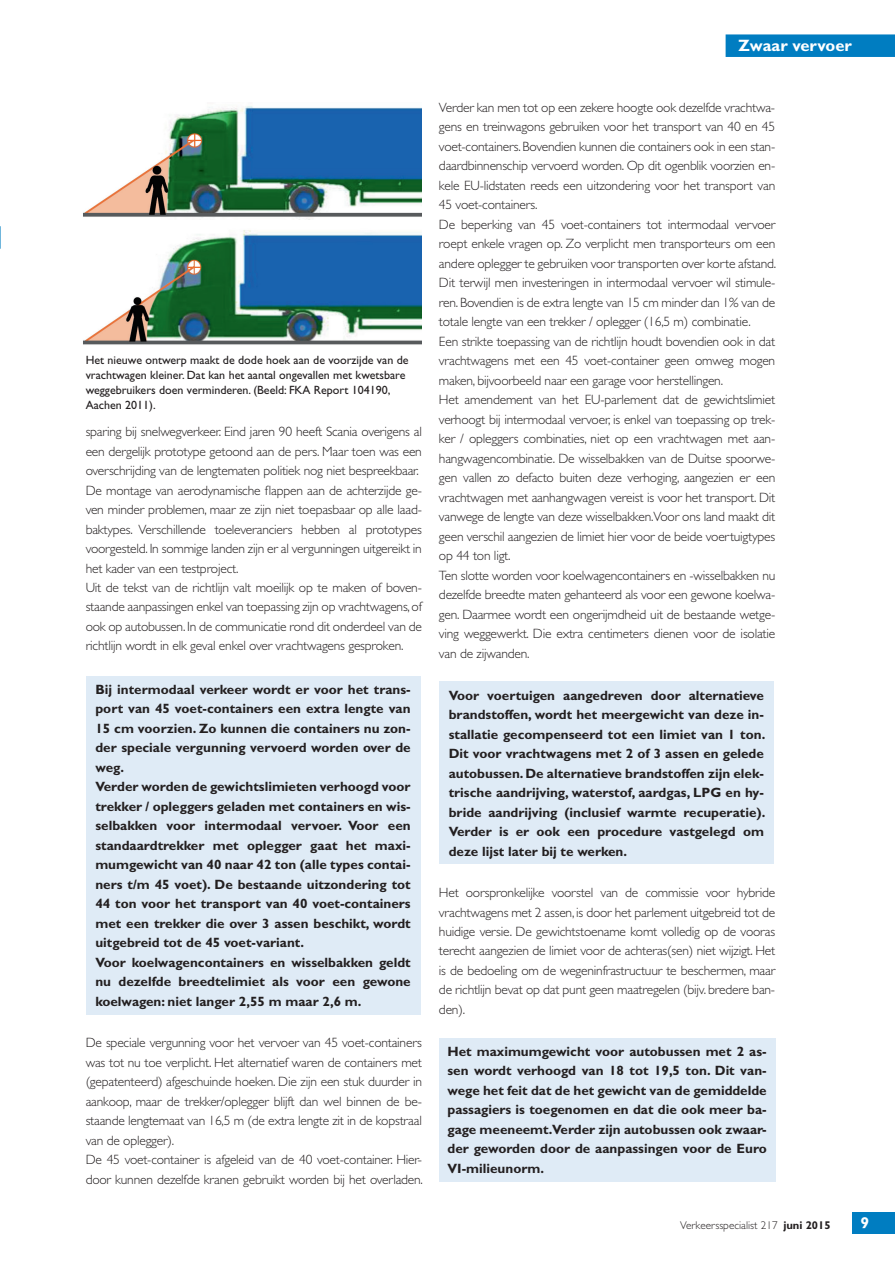
<style>
.page{position:relative;width:895px;height:1264px;background:#fff}
.page>*{position:absolute;margin:0;border:0;box-sizing:border-box;transform-origin:0 0}
.t1{font:700 16.5px "Gill Sans Std";color:#fff}
.t2{font:700 15.75px "Gill Sans Std";color:#fff}
.t3{font:300 13.5px/19.5px "Gill Sans Std";letter-spacing:-.015em;color:#231f20}
.t4{font:700 13.5px/19.5px "Gill Sans Std";color:#231f20;text-align:justify}
.t5{font:12px/15px "Gill Sans Std";color:#231f20}
.t6{font:300 11.25px "Gill Sans Std";color:#231f20}
.s1{font-weight:700}
</style>
<div class="page">
<div style="left:851px;top:1212px;width:43px;height:22px;background:#007dc1"></div>
<svg style="left:0;top:226px;width:1px;height:23px"></svg>
<div style="left:86px;top:676px;width:334px;height:338px;background:#dfebf6"></div>
<div style="left:439px;top:682px;width:334px;height:182px;background:#dfebf6"></div>
<div style="left:439px;top:1038px;width:335px;height:143px;background:#dfebf6"></div>
<img style="left:83px;top:230px;width:339px;height:115px">
<img style="left:83px;top:106px;width:339px;height:114px">
<div style="left:725px;top:34px;width:169px;height:23px;background:#007dc1"></div>
<p class="t1" style="left:738px;top:36px;width:115px">Zwaar vervoer</p>
<p class="t5" style="left:86px;top:352px;width:324px">Het nieuwe ontwerp maakt de dode hoek aan de voorzijde van de vrachtwagen kleiner. Dat kan het aantal ongevallen met kwetsbare weggebruikers doen verminderen. (Beeld: FKA Report 104190, Aachen 2011).</p>
<p class="t3" style="left:86px;top:422px;width:337px">sparing bij snelwegverkeer. Eind jaren 90 heeft Scania overigens al een dergelijk prototype getoond aan de pers. Maar toen was een overschrijding van de lengtematen politiek nog niet bespreekbaar.<br>De montage van aerodynamische flappen aan de achterzijde ge&shy;ven minder problemen, maar ze zijn niet toepasbaar op alle laad&shy;baktypes. Verschillende toeleveranciers hebben al prototypes voorgesteld. In sommige landen zijn er al vergunningen uitgereikt in het kader van een testproject.<br>Uit de tekst van de richtlijn valt moeilijk op te maken of boven&shy;staande aanpassingen enkel van toepassing zijn op vrachtwagens, of ook op autobussen. In de communicatie rond dit onderdeel van de richtlijn wordt in elk geval enkel over vrachtwagens gesproken.</p>
<p class="t4" style="left:95px;top:679px;width:316px;text-align:left">Bij intermodaal verkeer wordt er voor het trans&shy;port van 45 voet-containers een extra lengte van 15 cm voorzien. Zo kunnen die containers nu zon&shy;der speciale vergunning vervoerd worden over de weg.<br>Verder worden de gewichtslimieten verhoogd voor trekker / opleggers geladen met containers en wis&shy;selbakken voor intermodaal vervoer. Voor een standaardtrekker met oplegger gaat het maxi&shy;mumgewicht van 40 naar 42 ton (alle types contai&shy;ners t/m 45 voet). De bestaande uitzondering tot 44 ton voor het transport van 40 voet-containers met een trekker die over 3 assen beschikt, wordt uitgebreid tot de 45 voet-variant.<br>Voor koelwagencontainers en wisselbakken geldt nu dezelfde breedtelimiet als voor een gewone koelwagen: niet langer 2,55 m maar 2,6 m.</p>
<p class="t3" style="left:86px;top:1033px;width:338px">De speciale vergunning voor het vervoer van 45 voet-containers was tot nu toe verplicht. Het alternatief waren de containers met (gepatenteerd) afgeschuinde hoeken. Die zijn een stuk duurder in aankoop, maar de trekker/oplegger blijft dan wel binnen de be&shy;staande lengtemaat van 16,5 m (de extra lengte zit in de kopstraal van de oplegger).<br>De 45 voet-container is afgeleid van de 40 voet-container. Hier&shy;door kunnen dezelfde kranen gebruikt worden bij het overladen.</p>
<p class="t3" style="left:439px;top:98px;width:338px">Verder kan men tot op een zekere hoogte ook dezelfde vrachtwa&shy;gens en treinwagons gebruiken voor het transport van 40 en 45 voet-containers. Bovendien kunnen die containers ook in een stan&shy;daardbinnenschip vervoerd worden. Op dit ogenblik voorzien en&shy;kele EU-lidstaten reeds een uitzondering voor het transport van 45 voet-containers.<br>De beperking van 45 voet-containers tot intermodaal vervoer roept enkele vragen op. Zo verplicht men transporteurs om een andere oplegger te gebruiken voor transporten over korte afstand.<br>Dit terwijl men investeringen in intermodaal vervoer wil stimule&shy;ren. Bovendien is de extra lengte van 15 cm minder dan 1% van de totale lengte van een trekker / oplegger (16,5 m) combinatie.<br>Een strikte toepassing van de richtlijn houdt bovendien ook in dat vrachtwagens met een 45 voet-container geen omweg mogen maken, bijvoorbeeld naar een garage voor herstellingen.<br>Het amendement van het EU-parlement dat de gewichtslimiet verhoogt bij intermodaal vervoer, is enkel van toepassing op trek&shy;ker / opleggers combinaties, niet op een vrachtwagen met aan&shy;hangwagencombinatie. De wisselbakken van de Duitse spoorwe&shy;gen vallen zo defacto buiten deze verhoging, aangezien er een vrachtwagen met aanhangwagen vereist is voor het transport. Dit vanwege de lengte van deze wisselbakken.Voor ons land maakt dit geen verschil aangezien de limiet hier voor de beide voertuigtypes op 44 ton ligt.<br>Ten slotte worden voor koelwagencontainers en -wisselbakken nu dezelfde breedte maten gehanteerd als voor een gewone koelwa&shy;gen. Daarmee wordt een ongerijmdheid uit de bestaande wetge&shy;ving weggewerkt. Die extra centimeters dienen voor de isolatie van de zijwanden.</p>
<p class="t4" style="left:448px;top:685px;width:318px">Voor voertuigen aangedreven door alternatieve brandstoffen, wordt het meergewicht van deze in&shy;stallatie gecompenseerd tot een limiet van 1 ton.<br>Dit voor vrachtwagens met 2 of 3 assen en gelede autobussen. De alternatieve brandstoffen zijn elek&shy;trische aandrijving, waterstof, aardgas, LPG en hy&shy;bride aandrijving (inclusief warmte recuperatie).<br>Verder is er ook een procedure vastgelegd om deze lijst later bij te werken.</p>
<p class="t3" style="left:439px;top:883px;width:337px;text-align:justify">Het oorspronkelijke voorstel van de commissie voor hybride vrachtwagens met 2 assen, is door het parlement uitgebreid tot de huidige versie. De gewichtstoename komt volledig op de vooras terecht aangezien de limiet voor de achteras(sen) niet wijzigt. Het is de bedoeling om de wegeninfrastructuur te beschermen, maar de richtlijn bevat op dat punt geen maatregelen (bijv. bredere ban&shy;den).</p>
<p class="t4" style="left:447px;top:1041px;width:320px">Het maximumgewicht voor autobussen met 2 as&shy;sen wordt verhoogd van 18 tot 19,5 ton. Dit van&shy;wege het feit dat de het gewicht van de gemiddelde passagiers is toegenomen en dat die ook meer ba&shy;gage meeneemt.Verder zijn autobussen ook zwaar&shy;der geworden door de aanpassingen voor de Euro VI-milieunorm.</p>
<p class="t6" style="left:679px;top:1219px;width:152px">Verkeersspecialist 217 <span class="s1">juni 2015</span></p>
<p class="t2" style="left:859px;top:1214px;width:10px">9</p>
</div>
